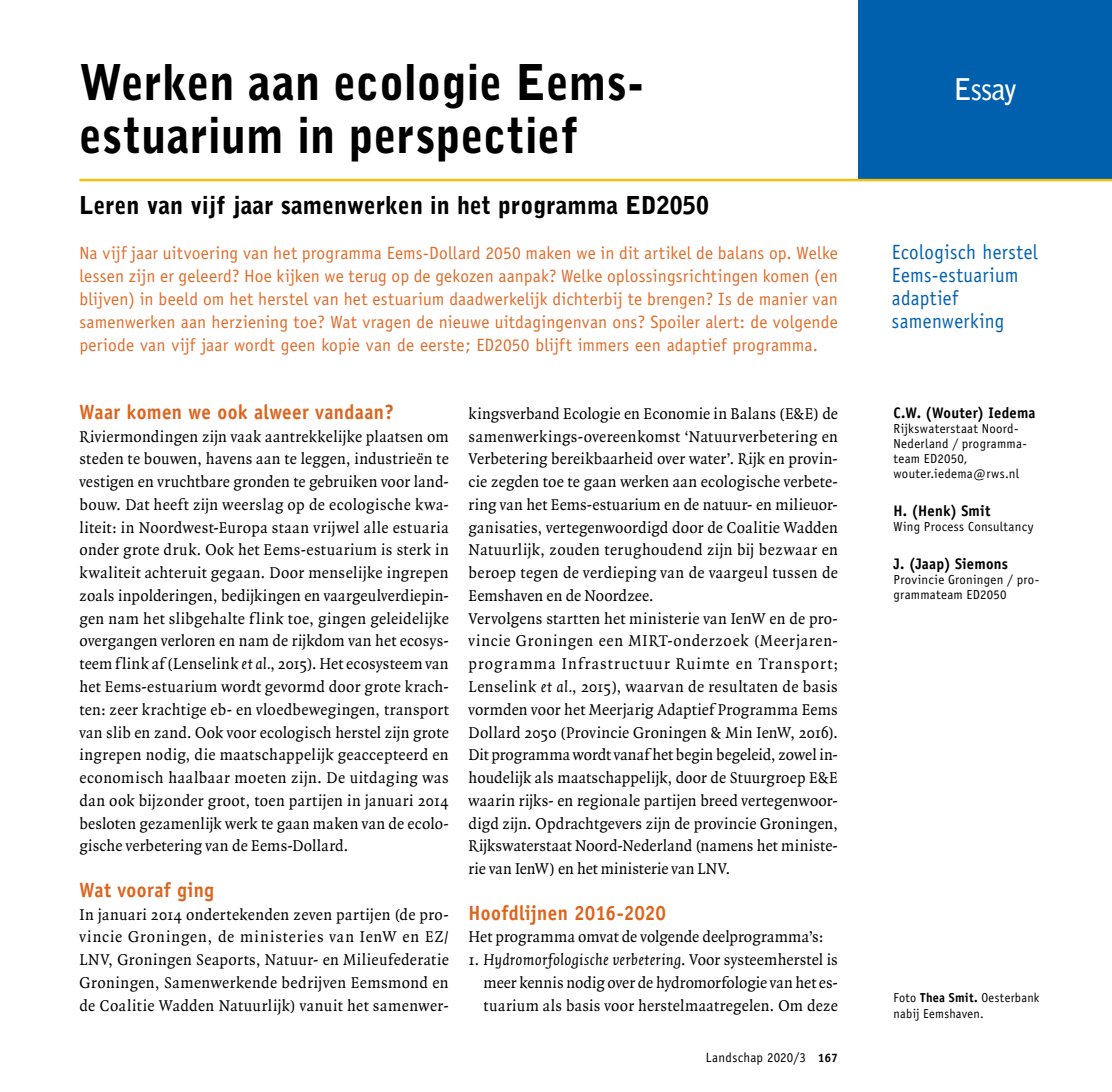
<style>
.page{position:relative;width:1112px;height:1092px;background:#fff}
.page>*{position:absolute;margin:0;border:0;box-sizing:border-box;transform-origin:0 0}
.t1{font:900 49px/52.5px "Bell Gothic";letter-spacing:.005em;color:#000;scale:.92 1}
.t2{font:700 29.75px "Bell Gothic";letter-spacing:-.015em;color:#fff;scale:.92 1}
.t3{font:900 24.5px "Bell Gothic";letter-spacing:.005em;color:#000;scale:.95 1}
.t4{font:700 20.65px "Officina Sans";letter-spacing:.02em;color:#dc651e;scale:.92 1}
.t5{font:20.65px/22.8px "Officina Sans";letter-spacing:.02em;color:#0060ae;scale:.92 1}
.t6{font:17.85px/22.8px "Officina Sans";letter-spacing:.01em;color:#df6d2c;text-align:justify}
.t7{font:16.8px/22.8px "Quadraat";letter-spacing:.015em;color:#000;text-align:justify;scale:.96 1}
.t8{font:700 15.4px "Officina Sans";letter-spacing:.015em;color:#000;scale:.95 1}
.t9{font:13.47px "Officina Sans";letter-spacing:.015em;color:#000;scale:.96 1}
.t10{font:13.12px/15px "Officina Sans";letter-spacing:.02em;color:#000}
.t11{font:12.95px/15px "Officina Sans";letter-spacing:.025em;color:#000;scale:.95 1}
.s1{font-style:italic}
.s2{font-weight:700;font-size:12.25px}
.s3{font-weight:700}
</style>
<div class="page">
<div style="left:858px;top:0;width:253px;height:179px;background:#0060ae"></div>
<hr style="left:79px;top:179px;width:1032px;height:2px;background:#f3c108">
<h1 class="t1" style="left:79px;top:57px;width:614px">Werken aan ecologie Eems&shy;estuarium in perspectief</h1>
<h3 class="t3" style="left:79px;top:191px;width:664px">Leren van vijf jaar samenwerken in het programma ED2050</h3>
<p class="t6" style="left:79px;top:242px;width:760px">Na vijf jaar uitvoering van het programma Eems-Dollard 2050 maken we in dit artikel de balans op. Welke lessen zijn er geleerd? Hoe kijken we terug op de gekozen aanpak? Welke oplossingsrichtingen komen (en blijven) in beeld om het herstel van het estuarium daadwerkelijk dichterbij te brengen? Is de manier van samenwerken aan herziening toe? Wat vragen de nieuwe uitdagingenvan ons? Spoiler alert: de volgende periode van vijf jaar wordt geen kopie van de eerste; ED2050 blijft immers een adaptief programma.</p>
<p class="t4" style="left:79px;top:399px;width:343px">Waar komen we ook alweer vandaan?</p>
<p class="t7" style="left:79px;top:425px;width:386px">Riviermondingen zijn vaak aantrekkelijke plaatsen om steden te bouwen, havens aan te leggen, industrieën te vestigen en vruchtbare gronden te gebruiken voor land&shy;bouw. Dat heeft zijn weerslag op de ecologische kwa&shy;liteit: in Noordwest-Europa staan vrijwel alle estuaria onder grote druk. Ook het Eems-estuarium is sterk in kwaliteit achteruit gegaan. Door menselijke ingrepen zoals inpolderingen, bedijkingen en vaargeulverdiepin&shy;gen nam het slibgehalte flink toe, gingen geleidelijke overgangen verloren en nam de rijkdom van het ecosys&shy;teem flink af (Lenselink <span class="s1">et al.</span>, 2015). Het ecosysteem van het Eems-estuarium wordt gevormd door grote krach&shy;ten: zeer krachtige eb- en vloedbewegingen, transport van slib en zand. Ook voor ecologisch herstel zijn grote ingrepen nodig, die maatschappelijk geaccepteerd en economisch haalbaar moeten zijn. De uitdaging was dan ook bijzonder groot, toen partijen in januari 2014 besloten gezamenlijk werk te gaan maken van de ecolo&shy;gische verbetering van de Eems-Dollard.</p>
<p class="t4" style="left:79px;top:876px;width:148px">Wat vooraf ging</p>
<p class="t7" style="left:79px;top:903px;width:386px">In januari 2014 ondertekenden zeven partijen (de pro&shy;vincie Groningen, de ministeries van IenW en EZ/ LNV, Groningen Seaports, Natuur- en Milieufederatie Groningen, Samenwerkende bedrijven Eemsmond en de Coalitie Wadden Natuurlijk) vanuit het samenwer-</p>
<p class="t7" style="left:468px;top:402px;width:386px;text-align:left">kingsverband Ecologie en Economie in Balans (E&amp;E) de samenwerkings-overeenkomst ‘Natuurverbetering en Verbetering bereikbaarheid over water’. Rijk en provin&shy;cie zegden toe te gaan werken aan ecologische verbete&shy;ring van het Eems-estuarium en de natuur- en milieuor&shy;ganisaties, vertegenwoordigd door de Coalitie Wadden Natuurlijk, zouden terughoudend zijn bij bezwaar en beroep tegen de verdieping van de vaargeul tussen de Eemshaven en de Noordzee.<br>Vervolgens startten het ministerie van IenW en de pro&shy;vincie Groningen een MIRT-onderzoek (Meerjaren&shy;programma Infrastructuur Ruimte en Transport; Lenselink <span class="s1">et al.</span>, 2015), waarvan de resultaten de basis vormden voor het Meerjarig Adaptief Programma Eems Dollard 2050 (Provincie Groningen &amp; Min IenW, 2016).<br>Dit programma wordt vanaf het begin begeleid, zowel in&shy;houdelijk als maatschappelijk, door de Stuurgroep E&amp;E waarin rijks- en regionale partijen breed vertegenwoor&shy;digd zijn. Opdrachtgevers zijn de provincie Groningen, Rijkswaterstaat Noord-Nederland (namens het ministe&shy;rie van IenW) en het ministerie van LNV.</p>
<p class="t4" style="left:468px;top:899px;width:216px">Hoofdlijnen 2016-2020</p>
<p class="t7" style="left:468px;top:926px;width:371px">Het programma omvat de volgende deelprogramma’s:</p>
<p class="t7" style="left:483px;top:948px;width:370px;text-indent:-15px">1. <span class="s1">Hydromorfologische verbetering</span>. Voor systeemherstel is meer kennis nodig over de hydromorfologie van het es&shy;tuarium als basis voor herstelmaatregelen. Om deze</p>
<p class="t9" style="left:705px;top:1049px;width:139px">Landschap 2020/3 <span class="s2">167</span></p>
<h2 class="t2" style="left:953px;top:71px;width:70px">Essay</h2>
<p class="t5" style="left:891px;top:241px;width:160px">Ecologisch herstel<br>Eems-estuarium adaptief samenwerking</p>
<p class="t8" style="left:893px;top:403px;width:151px">C.W. (Wouter) Iedema</p>
<p class="t10" style="left:893px;top:421px;width:135px">Rijkswaterstaat Noord-<br>Nederland / programma&shy;team ED2050, wouter.iedema@rws.nl</p>
<p class="t8" style="left:893px;top:501px;width:103px">H. (Henk) Smit</p>
<p class="t10" style="left:893px;top:519px;width:141px">Wing Process Consultancy</p>
<p class="t8" style="left:893px;top:554px;width:122px">J. (Jaap) Siemons</p>
<p class="t10" style="left:893px;top:572px;width:147px">Provincie Groningen / pro&shy;grammateam ED2050</p>
<p class="t11" style="left:893px;top:990px;width:155px">Foto <span class="s3">Thea Smit.</span> Oesterbank nabij Eemshaven.</p>
</div>
